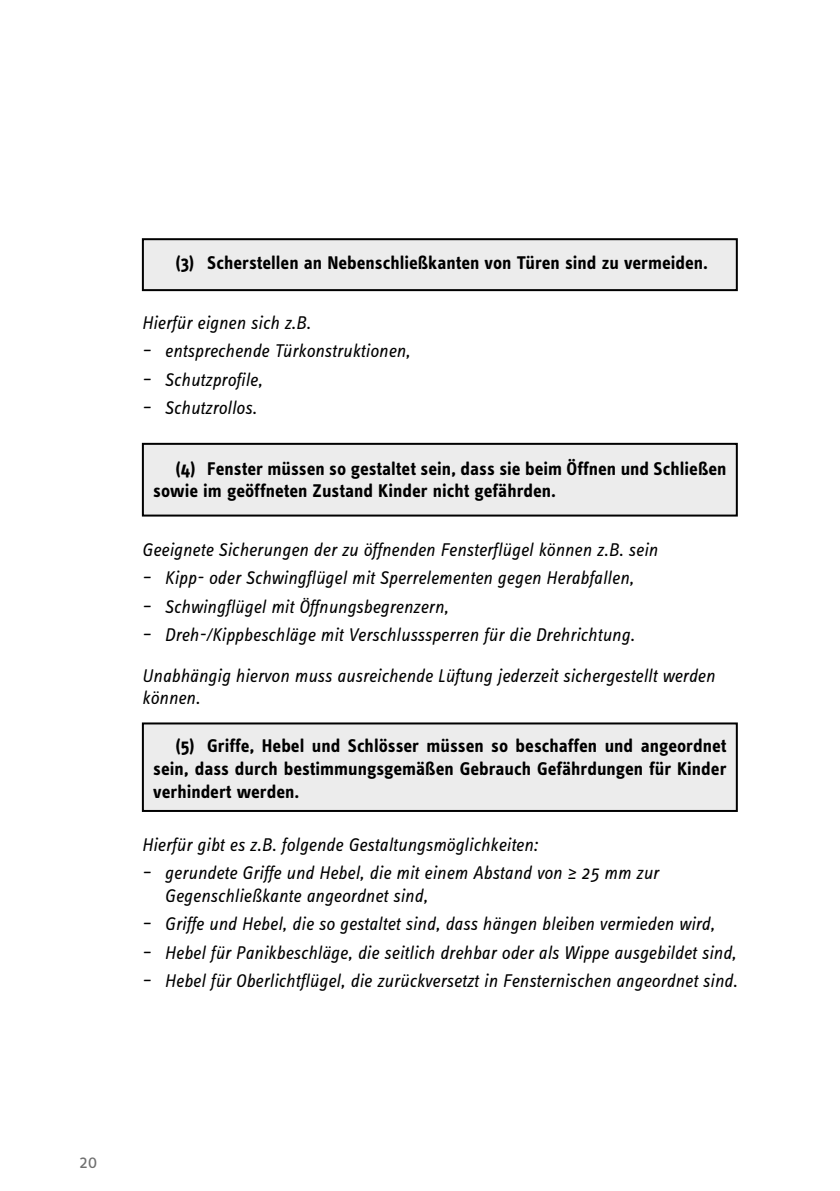
<style>
.page{position:relative;width:840px;height:1191px;background:#fff}
.page>*{position:absolute;margin:0;border:0;box-sizing:border-box;transform-origin:0 0}
.t1{font:italic 19px/40.6px "Info OT Text";color:#000}
.t2{font:700 19px/22.6px "Info OT Text";color:#000}
.t3{font:19px "Info OT Text";color:#6f6f6f}
</style>
<div class="page">
<div style="left:143px;top:723px;width:593px;height:88px;background:#ececec"></div>
<div style="left:142px;top:722px;width:595px;height:90px;border:2px solid #000"></div>
<div style="left:143px;top:239px;width:593px;height:51px;background:#ececec"></div>
<div style="left:142px;top:238px;width:595px;height:53px;border:2px solid #000"></div>
<div style="left:143px;top:444px;width:593px;height:71px;background:#ececec"></div>
<div style="left:142px;top:443px;width:595px;height:73px;border:2px solid #000"></div>
<p class="t2" style="left:175px;top:251px;width:533px">(3) Scherstellen an Nebenschließkanten von Türen sind zu vermeiden.</p>
<p class="t1" style="left:142px;top:302px;width:170px">Hierfür eignen sich z.B.</p>
<p class="t1" style="left:142px;top:330px;width:270px">– entsprechende Türkonstruktionen,</p>
<p class="t1" style="left:142px;top:359px;width:122px">– Schutzprofile,</p>
<p class="t1" style="left:142px;top:387px;width:116px">– Schutzrollos.</p>
<p class="t2" style="left:153px;top:456px;width:574px;text-indent:22px">(4) Fenster müssen so gestaltet sein, dass sie beim Öffnen und Schließen sowie im geöffneten Zustand Kinder nicht gefährden.</p>
<p class="t1" style="left:142px;top:529px;width:517px">Geeignete Sicherungen der zu öffnenden Fensterflügel können z.B. sein</p>
<p class="t1" style="left:142px;top:557px;width:493px">– Kipp- oder Schwingflügel mit Sperrelementen gegen Herabfallen,</p>
<p class="t1" style="left:142px;top:585px;width:308px">– Schwingflügel mit Öffnungsbegrenzern,</p>
<p class="t1" style="left:142px;top:614px;width:574px">– Dreh-/Kippbeschläge mit Verschlusssperren für die Drehrichtung.<br>Unabhängig hiervon muss ausreichende Lüftung jederzeit sichergestellt werden</p>
<p class="t1" style="left:142px;top:677px;width:60px">können.</p>
<p class="t2" style="left:153px;top:734px;width:574px;text-align:justify;text-indent:22px">(5) Griffe, Hebel und Schlösser müssen so beschaffen und angeordnet sein, dass durch bestimmungsgemäßen Gebrauch Gefährdungen für Kinder verhindert werden.</p>
<p class="t1" style="left:142px;top:823px;width:397px">Hierfür gibt es z.B. folgende Gestaltungsmöglichkeiten:</p>
<p class="t1" style="left:164px;top:861px;width:495px;line-height:22.6px;text-indent:-23px">– gerundete Griffe und Hebel, die mit einem Abstand von ≥ 25 mm zur<br>Gegenschließkante angeordnet sind,</p>
<p class="t1" style="left:142px;top:903px;width:574px">– Griffe und Hebel, die so gestaltet sind, dass hängen bleiben vermieden wird,</p>
<p class="t1" style="left:142px;top:931px;width:595px">– Hebel für Panikbeschläge, die seitlich drehbar oder als Wippe ausgebildet sind,</p>
<p class="t1" style="left:142px;top:960px;width:596px">– Hebel für Oberlichtflügel, die zurückversetzt in Fensternischen angeordnet sind.</p>
<p class="t3" style="left:79px;top:1150px;width:20px">20</p>
</div>
